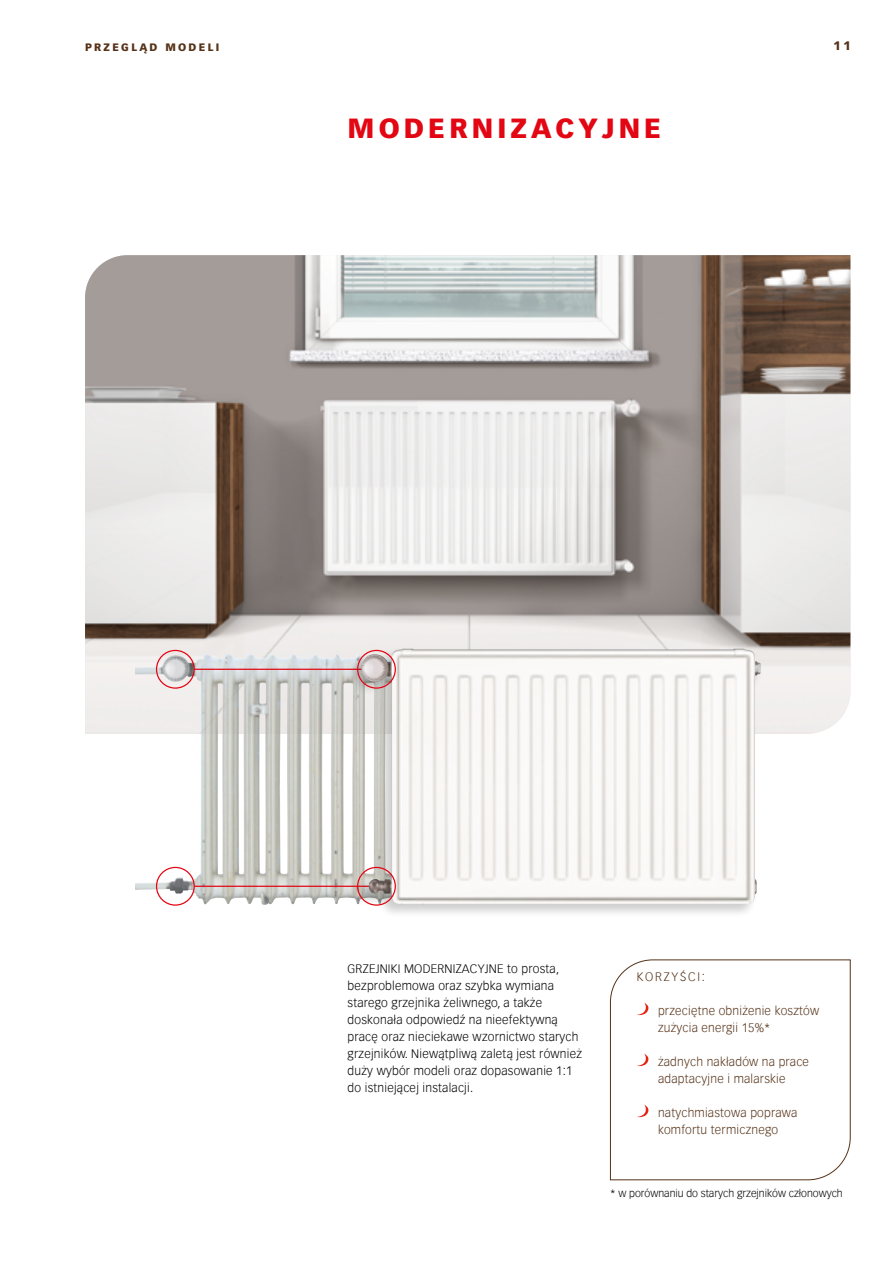
<style>
.page{position:relative;width:893px;height:1263px;background:#fff}
.page>*{position:absolute;margin:0;border:0;box-sizing:border-box;transform-origin:0 0}
.t1{font:900 27px "Vectora Com";letter-spacing:.15em;color:#e30613}
.t2{font:300 12px/17px "Vectora Com";letter-spacing:.02em;color:#000}
.t3{font:300 12px/17px "Vectora Com";letter-spacing:.02em;color:#563218}
.t4{font:300 12px "Vectora Com";letter-spacing:.15em;color:#563218}
.t5{font:900 12px "Vectora Com";color:#563218}
.t6{font:300 10.5px "Vectora Com";color:#000}
.t7{font:900 10.5px "Vectora Com";letter-spacing:.22em;color:#563218}
</style>
<div class="page">
<img style="left:85px;top:255px;width:765px;height:478px">
<svg style="left:610px;top:959px;width:241px;height:221px"></svg>
<svg style="left:637px;top:1002px;width:11px;height:13px"></svg>
<svg style="left:637px;top:1053px;width:11px;height:13px"></svg>
<svg style="left:637px;top:1104px;width:11px;height:13px"></svg>
<img style="left:136px;top:654px;width:211px;height:250px">
<div style="left:156px;top:650px;width:39px;height:39px;border:1px solid #e30613;border-radius:50%"></div>
<hr style="left:194px;top:669px;width:244px;height:1px;background:#e30613">
<div style="left:156px;top:867px;width:39px;height:39px;border:1px solid #e30613;border-radius:50%"></div>
<hr style="left:194px;top:886px;width:244px;height:1px;background:#e30613">
<div style="left:347px;top:647px;width:416px;height:270px;background:#000;opacity:.2"></div>
<img style="left:361px;top:649px;width:400px;height:255px">
<div style="left:357px;top:650px;width:39px;height:39px;border:1px solid #e30613;border-radius:50%"></div>
<div style="left:357px;top:867px;width:39px;height:39px;border:1px solid #e30613;border-radius:50%"></div>
<p class="t7" style="left:85px;top:40px;width:136px">PRZEGLĄD MODELI</p>
<p class="t5" style="left:834px;top:38px;width:18px">11</p>
<h1 class="t1" style="left:348px;top:111px;width:315px">MODERNIZACYJNE</h1>
<p class="t2" style="left:348px;top:960px;width:236px">GRZEJNIKI MODERNIZACYJNE to prosta, bezproblemowa oraz szybka wymiana starego grzejnika żeliwnego, a także doskonała odpowiedź na nieefektywną pracę oraz nieciekawe wzornictwo starych grzejników. Niewątpliwą zaletą jest również duży wybór modeli oraz dopasowanie 1:1 do istniejącej instalacji.</p>
<p class="t4" style="left:637px;top:969px;width:70px">KORZYŚCI:</p>
<p class="t3" style="left:658px;top:1002px;width:163px">przeciętne obniżenie kosztów zużycia energii 15%*</p>
<p class="t3" style="left:658px;top:1053px;width:152px">żadnych nakładów na prace adaptacyjne i malarskie</p>
<p class="t3" style="left:658px;top:1104px;width:141px">natychmiastowa poprawa komfortu termicznego</p>
<p class="t6" style="left:610px;top:1186px;width:234px">* w porównaniu do starych grzejników członowych</p>
</div>
